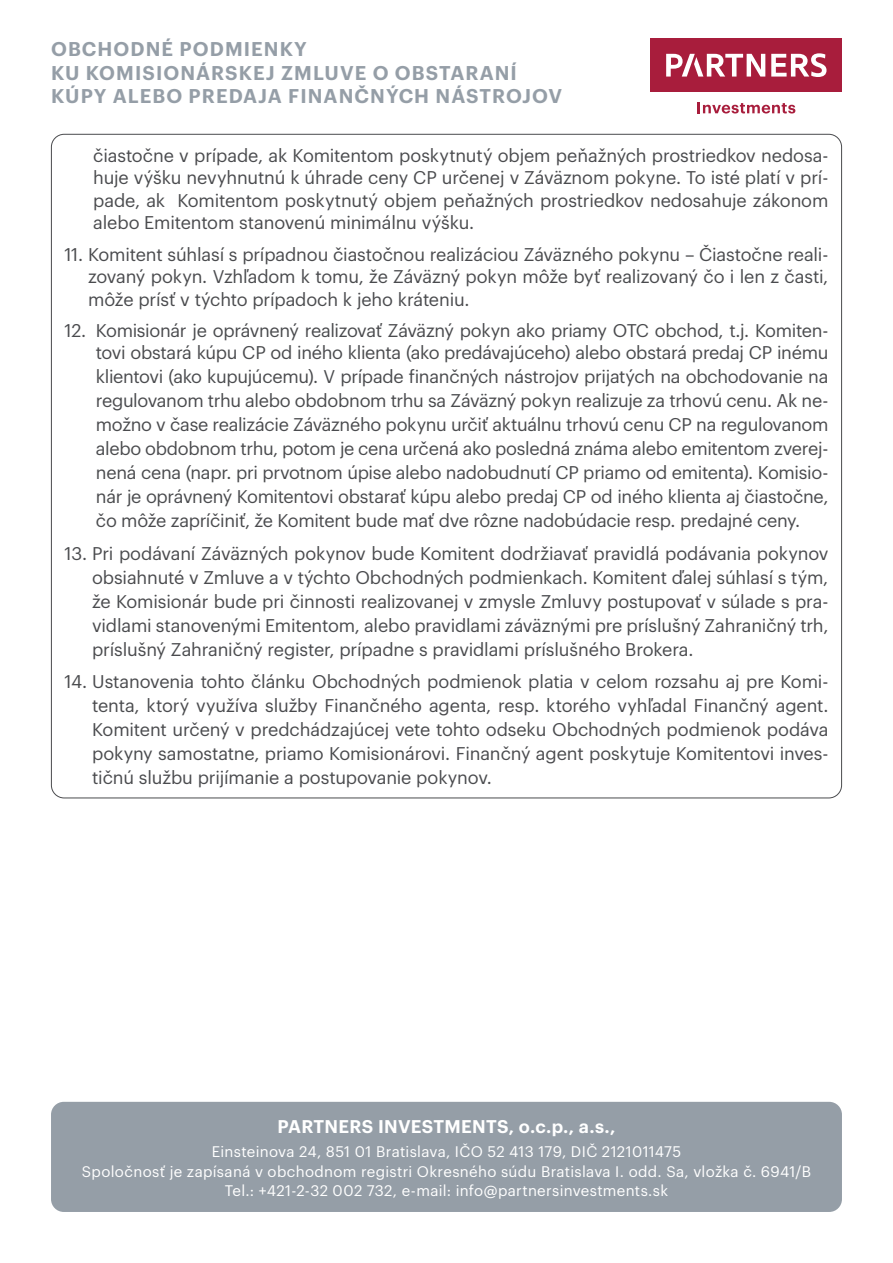
<style>
.page{position:relative;width:893px;height:1263px;background:#fff}
.page>*{position:absolute;margin:0;border:0;box-sizing:border-box;transform-origin:0 0}
.t1{font:600 19.5px/23.4px "Graphik";letter-spacing:.055em;color:#959ea7}
.t2{font:18px/23.9px "Graphik";letter-spacing:-.01em;color:#4a4b4e;text-align:justify}
.t3{font:600 18px "Graphik";letter-spacing:.01em;color:#fff}
.t4{font:15px/19.5px "Graphik";letter-spacing:.02em;color:#fff;text-align:center}
</style>
<div class="page">
<div style="left:51px;top:1102px;width:791px;height:110px;background:#959ea7;border-radius:13px"></div>
<div style="left:651px;top:38px;width:191px;height:54px;background:#a81d3c"></div>
<svg style="left:771px;top:53px;width:55px;height:24px"></svg>
<svg style="left:666px;top:54px;width:99px;height:23px"></svg>
<svg style="left:698px;top:102px;width:97px;height:11px"></svg>
<p class="t1" style="left:51px;top:36px;width:513px">OBCHODNÉ PODMIENKY<br>KU KOMISIONÁRSKEJ ZMLUVE O OBSTARANÍ<br>KÚPY ALEBO PREDAJA FINANČNÝCH NÁSTROJOV</p>
<p class="t2" style="left:93px;top:143px;width:737px;line-height:22.5px">čiastočne v prípade, ak Komitentom poskytnutý objem peňažných prostriedkov nedosa&shy;huje výšku nevyhnutnú k úhrade ceny CP určenej v Záväznom pokyne. To isté platí v prí&shy;pade, ak Komitentom poskytnutý objem peňažných prostriedkov nedosahuje zákonom alebo Emitentom stanovenú minimálnu výšku.</p>
<p class="t2" style="left:88px;top:241px;width:742px;line-height:22.5px;text-indent:-24px">11. Komitent súhlasí s prípadnou čiastočnou realizáciou Záväzného pokynu – Čiastočne reali&shy;zovaný pokyn. Vzhľadom k tomu, že Záväzný pokyn môže byť realizovaný čo i len z časti, môže prísť v týchto prípadoch k jeho kráteniu.</p>
<p class="t2" style="left:96px;top:317px;width:734px;text-indent:-31px">12. Komisionár je oprávnený realizovať Záväzný pokyn ako priamy OTC obchod, t.j. Komiten&shy;tovi obstará kúpu CP od iného klienta (ako predávajúceho) alebo obstará predaj CP inému klientovi (ako kupujúcemu). V prípade finančných nástrojov prijatých na obchodovanie na regulovanom trhu alebo obdobnom trhu sa Záväzný pokyn realizuje za trhovú cenu. Ak ne&shy;možno v čase realizácie Záväzného pokynu určiť aktuálnu trhovú cenu CP na regulovanom alebo obdobnom trhu, potom je cena určená ako posledná známa alebo emitentom zverej&shy;nená cena (napr. pri prvotnom úpise alebo nadobudnutí CP priamo od emitenta). Komisio&shy;nár je oprávnený Komitentovi obstarať kúpu alebo predaj CP od iného klienta aj čiastočne, čo môže zapríčiniť, že Komitent bude mať dve rôzne nadobúdacie resp. predajné ceny.</p>
<p class="t2" style="left:92px;top:539px;width:738px;text-indent:-28px">13. Pri podávaní Záväzných pokynov bude Komitent dodržiavať pravidlá podávania pokynov obsiahnuté v Zmluve a v týchto Obchodných podmienkach. Komitent ďalej súhlasí s tým, že Komisionár bude pri činnosti realizovanej v zmysle Zmluvy postupovať v súlade s pra&shy;vidlami stanovenými Emitentom, alebo pravidlami záväznými pre príslušný Zahraničný trh, príslušný Zahraničný register, prípadne s pravidlami príslušného Brokera.</p>
<p class="t2" style="left:92px;top:668px;width:738px;text-indent:-28px">14. Ustanovenia tohto článku Obchodných podmienok platia v celom rozsahu aj pre Komi&shy;tenta, ktorý využíva služby Finančného agenta, resp. ktorého vyhľadal Finančný agent.<br>Komitent určený v predchádzajúcej vete tohto odseku Obchodných podmienok podáva pokyny samostatne, priamo Komisionárovi. Finančný agent poskytuje Komitentovi inves&shy;tičnú službu prijímanie a postupovanie pokynov.</p>
<p class="t3" style="left:278px;top:1113px;width:339px">PARTNERS INVESTMENTS, o.c.p., a.s.,</p>
<p class="t4" style="left:82px;top:1141px;width:731px">Einsteinova 24, 851 01 Bratislava, IČO 52 413 179, DIČ 2121011475<br>Spoločnosť je zapísaná v obchodnom registri Okresného súdu Bratislava I. odd. Sa, vložka č. 6941/B<br>Tel.: +421-2-32 002 732, e-mail: info@partnersinvestments.sk</p>
</div>
